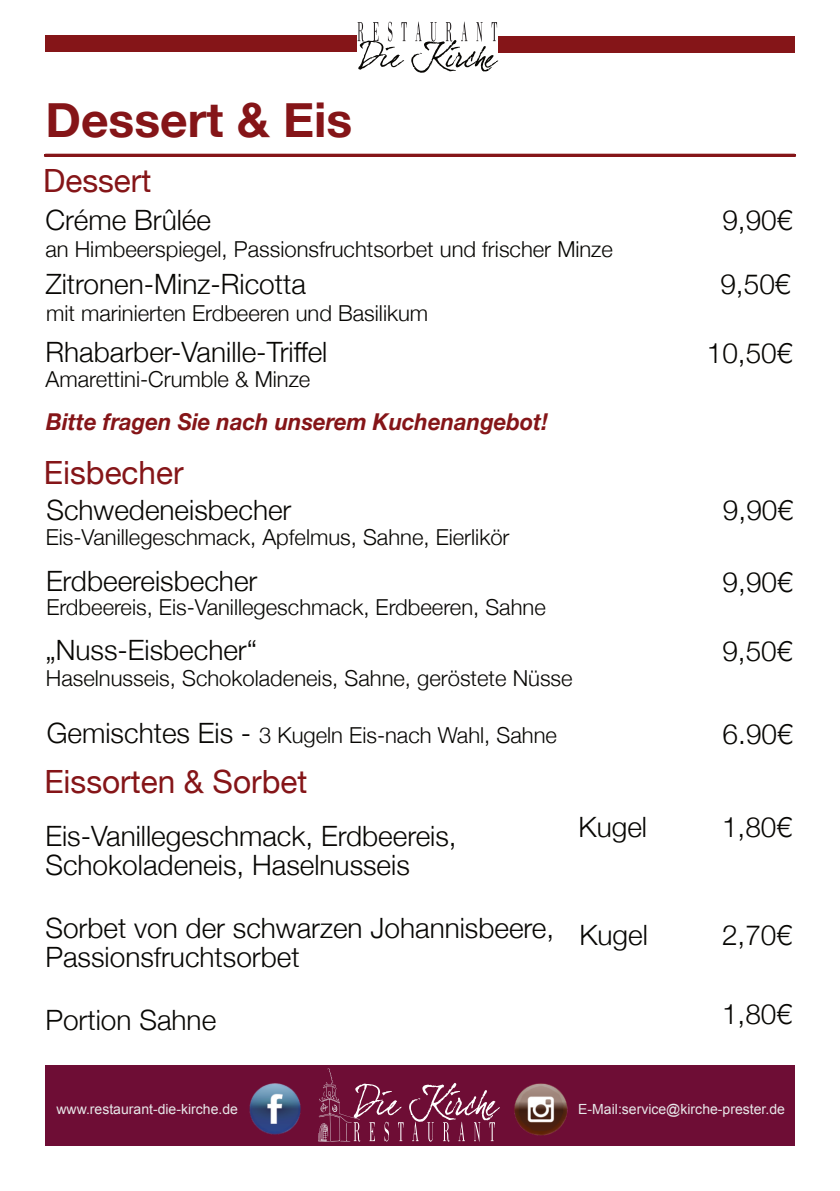
<style>
.page{position:relative;width:840px;height:1191px;background:#fff}
.page>*{position:absolute;margin:0;border:0;box-sizing:border-box;transform-origin:0 0}
.t1{font:700 48px "Helvetica Neue";color:#851518}
.t2{font:32px "Helvetica Neue";color:#851518}
.t3{font:300 28px/28.8px "Helvetica Neue";color:#080704}
.t4{font:italic 700 23.2px "Helvetica Neue";color:#851518;scale:.95 1}
.t5{font:300 22px "Helvetica Neue";color:#080704}
.t6{font:14px "Arial";color:#e7e8e9}
.s1{font-size:28px}
</style>
<div class="page">
<div style="left:45px;top:35px;width:311px;height:16px;background:#851518"></div>
<div style="left:498px;top:36px;width:296px;height:17px;background:#851518"></div>
<svg style="left:357px;top:22px;width:141px;height:51px"></svg>
<svg style="left:43px;top:153px;width:753px;height:4px;background:#993d3f"></svg>
<div style="left:45px;top:1064px;width:749px;height:81px;background:#6e0d35"></div>
<svg style="left:318px;top:1068px;width:181px;height:73px"></svg>
<img style="left:249px;top:1083px;width:52px;height:51px">
<img style="left:514px;top:1083px;width:52px;height:52px">
<h1 class="t1" style="left:45px;top:90px;width:308px">Dessert &amp; Eis</h1>
<p class="t2" style="left:43px;top:162px;width:109px">Dessert</p>
<p class="t3" style="left:45px;top:205px;width:167px">Créme Brûlée</p>
<p class="t5" style="left:45px;top:236px;width:568px">an Himbeerspiegel, Passionsfruchtsorbet und frischer Minze</p>
<p class="t3" style="left:46px;top:269px;width:261px">Zitronen-Minz-Ricotta</p>
<p class="t5" style="left:46px;top:299px;width:383px">mit marinierten Erdbeeren und Basilikum</p>
<p class="t3" style="left:722px;top:205px;width:72px">9,90€</p>
<p class="t3" style="left:720px;top:269px;width:72px">9,50€</p>
<p class="t3" style="left:45px;top:337px;width:283px">Rhabarber-Vanille-Triffel</p>
<p class="t3" style="left:706px;top:338px;width:87px">10,50€</p>
<p class="t5" style="left:45px;top:366px;width:266px">Amarettini-Crumble &amp; Minze</p>
<p class="t4" style="left:46px;top:407px;width:529px">Bitte fragen Sie nach unserem Kuchenangebot!</p>
<p class="t2" style="left:44px;top:454px;width:141px">Eisbecher</p>
<p class="t3" style="left:46px;top:495px;width:246px">Schwedeneisbecher</p>
<p class="t5" style="left:46px;top:524px;width:465px">Eis-Vanillegeschmack, Apfelmus, Sahne, Eierlikör</p>
<p class="t3" style="left:46px;top:566px;width:213px">Erdbeereisbecher</p>
<p class="t5" style="left:46px;top:594px;width:500px">Erdbeereis, Eis-Vanillegeschmack, Erdbeeren, Sahne</p>
<p class="t3" style="left:45px;top:634px;width:213px">„Nuss-Eisbecher“</p>
<p class="t5" style="left:46px;top:665px;width:528px">Haselnusseis, Schokoladeneis, Sahne, geröstete Nüsse</p>
<p class="t5" style="left:47px;top:722px;width:511px"><span class="s1">Gemischtes Eis -</span> 3 Kugeln Eis-nach Wahl, Sahne</p>
<p class="t2" style="left:44px;top:762px;width:264px">Eissorten &amp; Sorbet</p>
<p class="t3" style="left:45px;top:821px;width:412px">Eis-Vanillegeschmack, Erdbeereis,<br>Schokoladeneis, Haselnusseis</p>
<p class="t3" style="left:578px;top:812px;width:70px">Kugel</p>
<p class="t3" style="left:45px;top:913px;width:510px">Sorbet von der schwarzen Johannisbeere,<br>Passionsfruchtsorbet</p>
<p class="t3" style="left:579px;top:920px;width:70px">Kugel</p>
<p class="t3" style="left:45px;top:1005px;width:172px">Portion Sahne</p>
<p class="t3" style="left:722px;top:495px;width:72px">9,90€</p>
<p class="t3" style="left:722px;top:566px;width:72px">9,90€</p>
<p class="t3" style="left:722px;top:636px;width:72px">9,50€</p>
<p class="t3" style="left:722px;top:719px;width:72px">6.90€</p>
<p class="t3" style="left:721px;top:812px;width:72px">1,80€</p>
<p class="t3" style="left:721px;top:920px;width:72px">2,70€</p>
<p class="t3" style="left:721px;top:998px;width:72px">1,80€</p>
<p class="t6" style="left:56px;top:1103px;width:183px">www.restaurant-die-kirche.de</p>
<p class="t6" style="left:578px;top:1103px;width:208px">E-Mail:service@kirche-prester.de</p>
</div>
